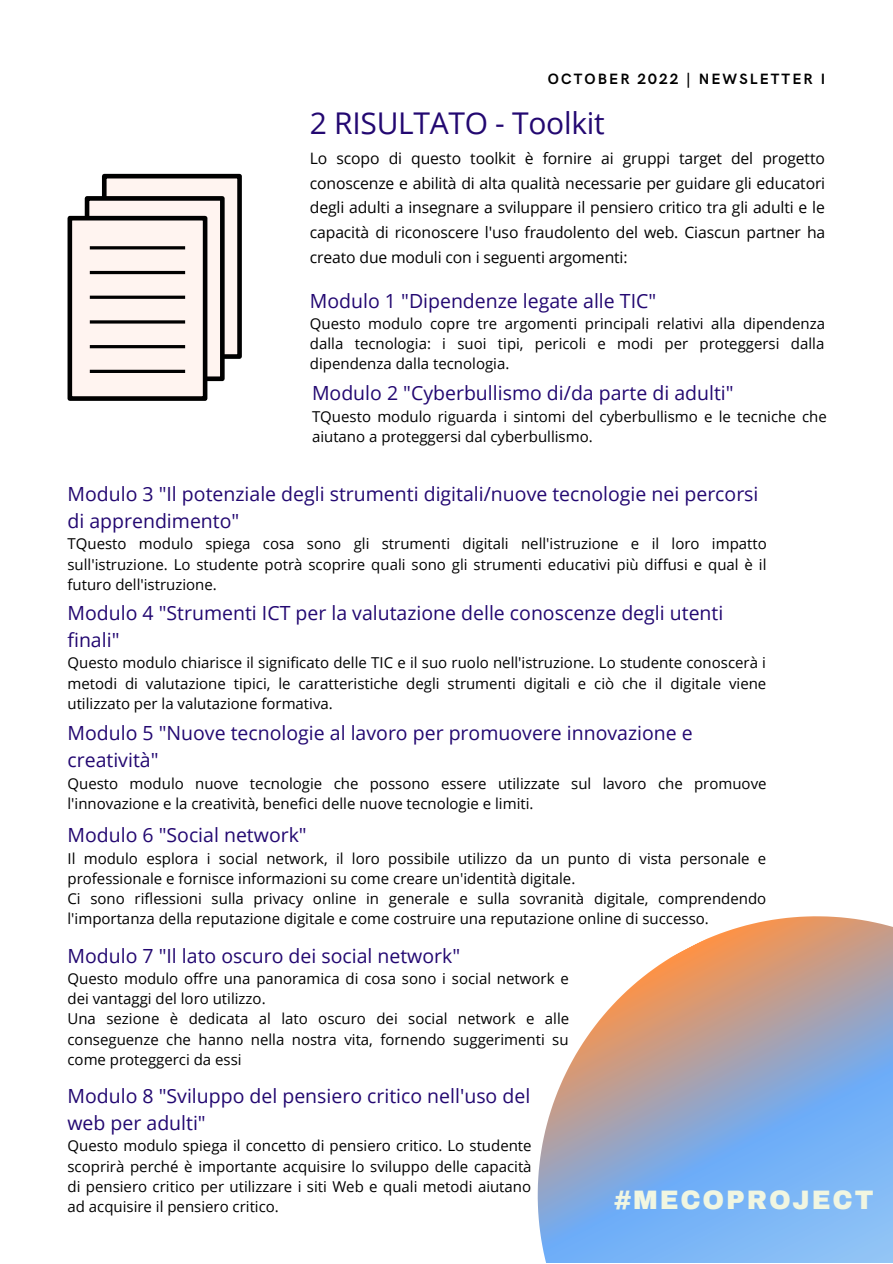
<style>
.page{position:relative;width:893px;height:1264px;background:#fff}
.page>*{position:absolute;margin:0;border:0;box-sizing:border-box;transform-origin:0 0}
.t1{font:30px "Open Sans";letter-spacing:-.01em;color:#230871}
.t2{font:900 26.1px "Archivo";letter-spacing:.07em;color:#f1f6e1}
.t3{font:19.5px/27px "Open Sans";color:#230871}
.t4{font:15.75px/24.8px "Open Sans";letter-spacing:-.01em;color:#000;text-align:justify}
.t5{font:15px/20.2px "Open Sans";color:#000;text-align:justify}
.t6{font:700 15px "HK Grotesk";letter-spacing:.14em;color:#000}
</style>
<div class="page">
<svg style="left:537px;top:916px;width:355px;height:346px;background:#aab4cb"></svg>
<div style="left:104px;top:176px;width:135px;height:180px;background:#fff4f0"></div>
<div style="left:102px;top:174px;width:140px;height:185px;border:5px solid #000"></div>
<div style="left:87px;top:198px;width:135px;height:181px;background:#fff4f0"></div>
<div style="left:85px;top:196px;width:140px;height:185px;border:5px solid #000"></div>
<div style="left:70px;top:218px;width:135px;height:180px;background:#fff4f0"></div>
<div style="left:67px;top:216px;width:140px;height:185px;border:5px solid #000"></div>
<hr style="left:90px;top:271px;width:95px;height:3px;background:#000">
<svg style="left:90px;top:295px;width:95px;height:4px"></svg>
<hr style="left:90px;top:320px;width:95px;height:3px;background:#000">
<hr style="left:90px;top:345px;width:95px;height:3px;background:#000">
<hr style="left:90px;top:370px;width:95px;height:3px;background:#000">
<hr style="left:90px;top:246px;width:95px;height:3px;background:#000">
<p class="t6" style="left:547px;top:71px;width:279px">OCTOBER 2022 | NEWSLETTER I</p>
<h1 class="t1" style="left:310px;top:101px;width:296px">2 RISULTATO - Toolkit</h1>
<p class="t4" style="left:310px;top:145px;width:517px">Lo scopo di questo toolkit è fornire ai gruppi target del progetto conoscenze e abilità di alta qualità necessarie per guidare gli educatori degli adulti a insegnare a sviluppare il pensiero critico tra gli adulti e le capacità di riconoscere l'uso fraudolento del web. Ciascun partner ha creato due moduli con i seguenti argomenti:</p>
<h3 class="t3" style="left:310px;top:286px;width:348px">Modulo 1 "Dipendenze legate alle TIC"</h3>
<p class="t5" style="left:310px;top:313px;width:516px">Questo modulo copre tre argomenti principali relativi alla dipendenza dalla tecnologia: i suoi tipi, pericoli e modi per proteggersi dalla dipendenza dalla tecnologia.</p>
<h3 class="t3" style="left:312px;top:379px;width:423px">Modulo 2 "Cyberbullismo di/da parte di adulti"</h3>
<p class="t5" style="left:312px;top:405px;width:516px">TQuesto modulo riguarda i sintomi del cyberbullismo e le tecniche che aiutano a proteggersi dal cyberbullismo.</p>
<h3 class="t3" style="left:67px;top:480px;width:692px">Modulo 3 "Il potenziale degli strumenti digitali/nuove tecnologie nei percorsi di apprendimento"</h3>
<p class="t5" style="left:67px;top:533px;width:700px">TQuesto modulo spiega cosa sono gli strumenti digitali nell'istruzione e il loro impatto sull'istruzione. Lo studente potrà scoprire quali sono gli strumenti educativi più diffusi e qual è il futuro dell'istruzione.</p>
<h3 class="t3" style="left:67px;top:599px;width:657px">Modulo 4 "Strumenti ICT per la valutazione delle conoscenze degli utenti finali"</h3>
<p class="t5" style="left:67px;top:652px;width:700px">Questo modulo chiarisce il significato delle TIC e il suo ruolo nell'istruzione. Lo studente conoscerà i metodi di valutazione tipici, le caratteristiche degli strumenti digitali e ciò che il digitale viene utilizzato per la valutazione formativa.</p>
<h3 class="t3" style="left:67px;top:719px;width:626px">Modulo 5 "Nuove tecnologie al lavoro per promuovere innovazione e creatività"</h3>
<p class="t5" style="left:67px;top:772px;width:700px">Questo modulo nuove tecnologie che possono essere utilizzate sul lavoro che promuove l'innovazione e la creatività, benefici delle nuove tecnologie e limiti.</p>
<h3 class="t3" style="left:67px;top:821px;width:241px">Modulo 6 "Social network"</h3>
<p class="t5" style="left:67px;top:847px;width:700px;text-align:left">Il modulo esplora i social network, il loro possibile utilizzo da un punto di vista personale e professionale e fornisce informazioni su come creare un'identità digitale.<br>Ci sono riflessioni sulla privacy online in generale e sulla sovranità digitale, comprendendo l'importanza della reputazione digitale e come costruire una reputazione online di successo.</p>
<h3 class="t3" style="left:67px;top:941px;width:394px">Modulo 7 "Il lato oscuro dei social network"</h3>
<p class="t5" style="left:67px;top:967px;width:503px;text-align:left">Questo modulo offre una panoramica di cosa sono i social network e dei vantaggi del loro utilizzo.<br>Una sezione è dedicata al lato oscuro dei social network e alle conseguenze che hanno nella nostra vita, fornendo suggerimenti su come proteggerci da essi</p>
<h3 class="t3" style="left:67px;top:1081px;width:464px">Modulo 8 "Sviluppo del pensiero critico nell'uso del web per adulti"</h3>
<p class="t5" style="left:67px;top:1135px;width:465px">Questo modulo spiega il concetto di pensiero critico. Lo studente scoprirà perché è importante acquisire lo sviluppo delle capacità di pensiero critico per utilizzare i siti Web e quali metodi aiutano ad acquisire il pensiero critico.</p>
<h2 class="t2" style="left:614px;top:1185px;width:261px">#MECOPROJECT</h2>
</div>
